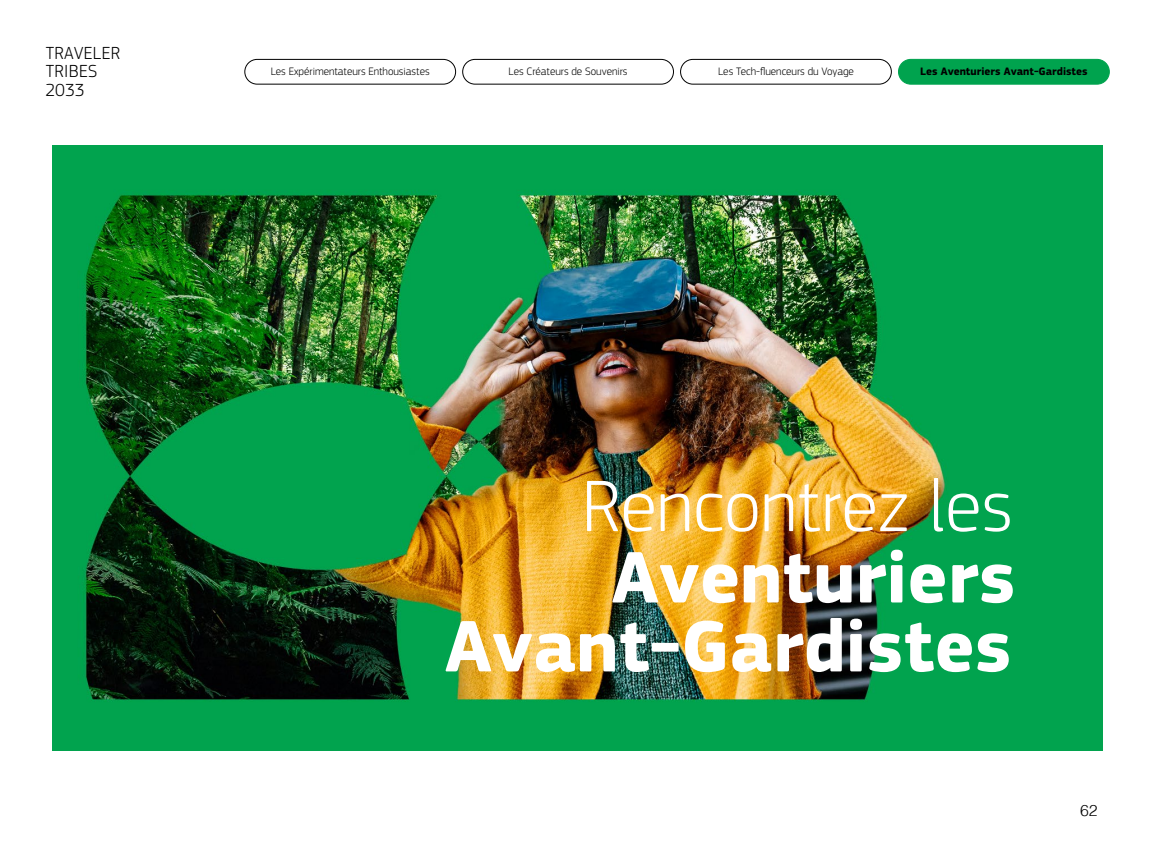
<style>
.page{position:relative;width:1155px;height:850px;background:#fff}
.page>*{position:absolute;margin:0;border:0;box-sizing:border-box;transform-origin:0 0}
.t1{font:700 75.63px/68.9px "Amadeus";color:#fff;text-align:right}
.t2{font:300 75.63px "Amadeus";color:#fff}
.t3{font:300 18.2px/18.2px "Amadeus";letter-spacing:.02em;color:#000}
.t4{font:300 15.75px "Helvetica";color:#000}
.t5{font:300 11.2px "Amadeus";color:#000}
.t6{font:700 11.2px "Amadeus";color:#000}
</style>
<div class="page">
<img style="left:52px;top:145px;width:1050px;height:605px">
<div style="left:899px;top:59px;width:210px;height:25px;background:#00a34e;border-radius:12px"></div>
<div style="left:898px;top:59px;width:212px;height:26px;border:1px solid #00a34e;border-radius:12px"></div>
<div style="left:680px;top:59px;width:212px;height:25px;border:1px solid #000;border-radius:12px"></div>
<div style="left:463px;top:59px;width:211px;height:25px;border:1px solid #000;border-radius:12px"></div>
<div style="left:245px;top:59px;width:211px;height:25px;border:1px solid #000;border-radius:12px"></div>
<h2 class="t3" style="left:45px;top:44px;width:76px">TRAVELER<br>TRIBES<br>2033</h2>
<p class="t5" style="left:271px;top:65px;width:161px">Les Expérimentateurs Enthousiastes</p>
<p class="t5" style="left:509px;top:65px;width:121px">Les Créateurs de Souvenirs</p>
<p class="t5" style="left:718px;top:65px;width:137px">Les Tech-fluenceurs du Voyage</p>
<p class="t6" style="left:920px;top:65px;width:169px">Les Aventuriers Avant-Gardistes</p>
<h1 class="t2" style="left:582px;top:462px;width:433px">Rencontrez les</h1>
<h1 class="t1" style="left:445px;top:545px;width:572px">Aventuriers<br>Avant-Gardistes</h1>
<h3 class="t4" style="left:1080px;top:796px;width:19px">62</h3>
</div>
